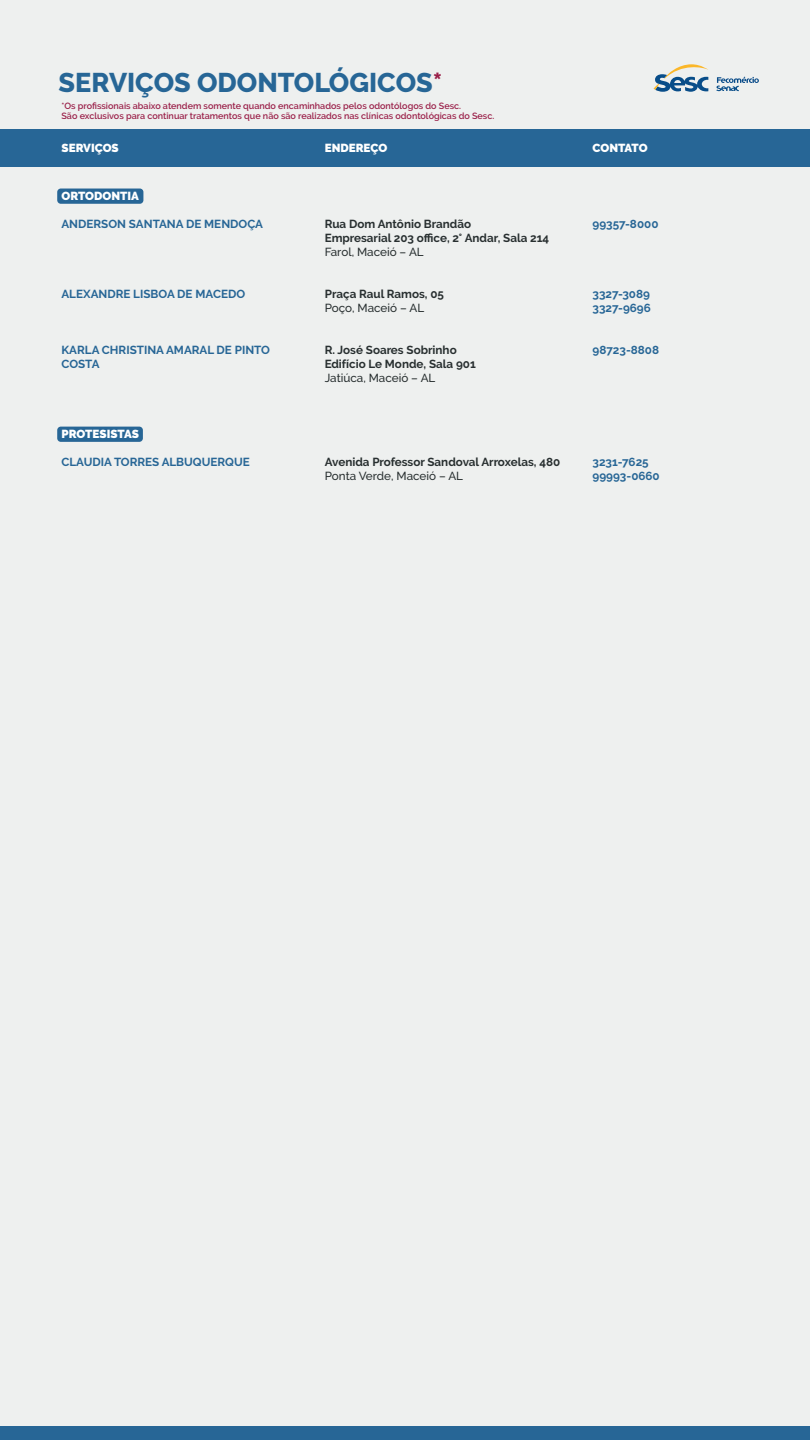
<style>
.page{position:relative;width:810px;height:1440px;background:#eef0ef}
.page>*{position:absolute;margin:0;border:0;box-sizing:border-box;transform-origin:0 0}
.t1{font:800 27px "Raleway";color:#276696}
.t2{font:700 11.62px/14px "Raleway";color:#276696}
.t3{font:700 11.62px/14px "Raleway";color:#282f30}
.t4{font:500 11.62px "Raleway";color:#282f30}
.t5{font:900 11.62px "Raleway";color:#fff}
.t6{font:600 9px/10.8px "Raleway";color:#9a2049}
.s1{color:#9a2049}
</style>
<div class="page">
<div style="left:0;top:129px;width:810px;height:38px;background:#276696"></div>
<div style="left:57px;top:427px;width:86px;height:15px;background:#276696;border-radius:4px"></div>
<div style="left:57px;top:189px;width:86px;height:15px;background:#276696;border-radius:4px"></div>
<svg style="left:716px;top:77px;width:43px;height:14px"></svg>
<svg style="left:654px;top:64px;width:54px;height:28px"></svg>
<div style="left:0;top:1427px;width:810px;height:13px;background:#276696"></div>
<h1 class="t1" style="left:59px;top:68px;width:385px">SERVIÇOS ODONTOLÓGICOS<span class="s1">*</span></h1>
<p class="t6" style="left:62px;top:100px;width:434px">*Os profissionais abaixo atendem somente quando encaminhados pelos odontólogos do Sesc.<br>São exclusivos para continuar tratamentos que não são realizados nas clínicas odontológicas do Sesc.</p>
<p class="t5" style="left:62px;top:141px;width:59px">SERVIÇOS</p>
<p class="t5" style="left:325px;top:141px;width:64px">ENDEREÇO</p>
<p class="t5" style="left:593px;top:141px;width:57px">CONTATO</p>
<p class="t5" style="left:61px;top:189px;width:79px">ORTODONTIA</p>
<p class="t2" style="left:61px;top:217px;width:203px">ANDERSON SANTANA DE MENDOÇA</p>
<p class="t3" style="left:325px;top:217px;width:226px">Rua Dom Antônio Brandão<br>Empresarial 203 office, 2° Andar, Sala 214</p>
<p class="t4" style="left:325px;top:245px;width:100px">Farol, Maceió – AL</p>
<p class="t3" style="left:325px;top:287px;width:121px">Praça Raul Ramos, 05</p>
<p class="t4" style="left:325px;top:301px;width:101px">Poço, Maceió – AL</p>
<p class="t3" style="left:325px;top:343px;width:153px">R. José Soares Sobrinho<br>Edifício Le Monde, Sala 901</p>
<p class="t4" style="left:325px;top:371px;width:112px">Jatiúca, Maceió – AL</p>
<p class="t2" style="left:593px;top:217px;width:68px">99357-8000</p>
<p class="t2" style="left:593px;top:287px;width:60px">3327-3089<br>3327-9696</p>
<p class="t2" style="left:593px;top:343px;width:68px">98723-8808</p>
<p class="t2" style="left:61px;top:287px;width:185px">ALEXANDRE LISBOA DE MACEDO</p>
<p class="t2" style="left:61px;top:343px;width:210px">KARLA CHRISTINA AMARAL DE PINTO<br>COSTA</p>
<p class="t5" style="left:61px;top:427px;width:79px">PROTESISTAS</p>
<p class="t2" style="left:61px;top:455px;width:190px">CLAUDIA TORRES ALBUQUERQUE</p>
<p class="t3" style="left:325px;top:455px;width:237px">Avenida Professor Sandoval Arroxelas, 480</p>
<p class="t4" style="left:325px;top:469px;width:140px">Ponta Verde, Maceió – AL</p>
<p class="t2" style="left:593px;top:455px;width:69px">3231-7625<br>99993-0660</p>
</div>
